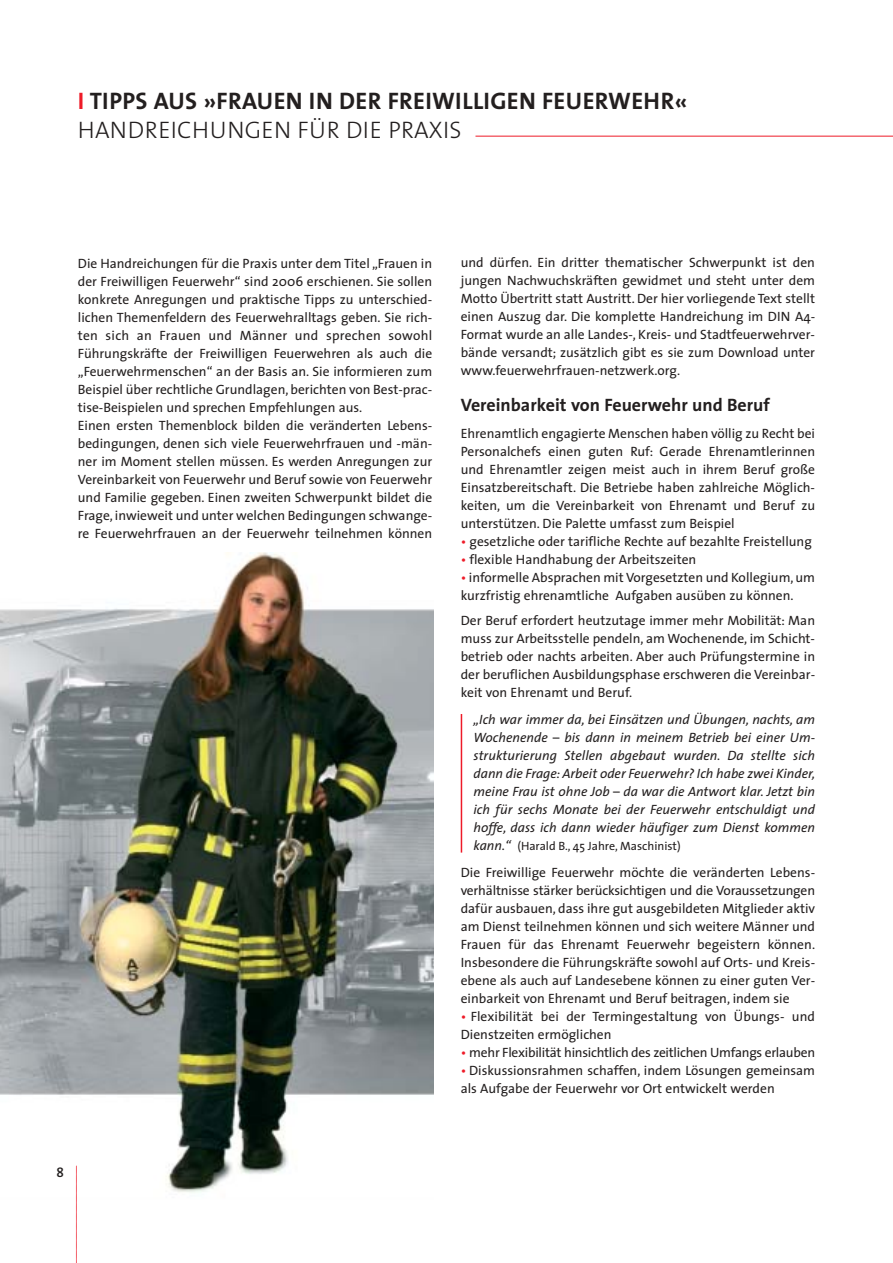
<style>
.page{position:relative;width:893px;height:1263px;background:#fff}
.page>*{position:absolute;margin:0;border:0;box-sizing:border-box;transform-origin:0 0}
.t1{font:700 24px/28.5px "The Sans";letter-spacing:.01em;color:#231f1f}
.t2{font:700 18px "The Sans";color:#231f1f}
.t3{font:13.5px/18px "The Sans";color:#231f1f}
.t4{font:italic 13.5px/18px "The Sans";color:#231f1f;text-align:justify}
.t5{font:13.5px "The Sans";letter-spacing:-.02em;color:#231f1f}
.t6{font:600 13.5px "The Sans";color:#231f1f}
.t7{font:12px "The Sans";color:#231f1f}
.s1{color:#ee1b28}
.s2{font-weight:300}
.s3{font-style:italic;font-size:13.5px}
</style>
<div class="page">
<img style="left:0;top:553px;width:433px;height:646px">
<hr style="left:460px;top:714px;width:2px;height:139px;background:#ee1b28">
<svg style="left:76px;top:1165px;width:1px;height:98px"></svg>
<hr style="left:475px;top:136px;width:417px;height:1px;background:#ee1b28">
<h1 class="t1" style="left:78px;top:89px;width:611px"><span class="s1">I</span> TIPPS AUS »FRAUEN IN DER FREIWILLIGEN FEUERWEHR«<br><span class="s2">HANDREICHUNGEN FÜR DIE PRAXIS</span></h1>
<p class="t3" style="left:78px;top:256px;width:356px">Die Handreichungen für die Praxis unter dem Titel „Frauen in der Freiwilligen Feuerwehr“ sind 2006 erschienen. Sie sollen konkrete Anregungen und praktische Tipps zu unterschied&shy;lichen Themenfeldern des Feuerwehralltags geben. Sie rich&shy;ten sich an Frauen und Männer und sprechen sowohl Führungskräfte der Freiwilligen Feuerwehren als auch die „Feuerwehrmenschen“ an der Basis an. Sie informieren zum Beispiel über rechtliche Grundlagen, berichten von Best-prac&shy;tise-Beispielen und sprechen Empfehlungen aus.<br>Einen ersten Themenblock bilden die veränderten Lebens&shy;bedingungen, denen sich viele Feuerwehrfrauen und -män&shy;ner im Moment stellen müssen. Es werden Anregungen zur Vereinbarkeit von Feuerwehr und Beruf sowie von Feuerwehr und Familie gegeben. Einen zweiten Schwerpunkt bildet die Frage, inwieweit und unter welchen Bedingungen schwange&shy;re Feuerwehrfrauen an der Feuerwehr teilnehmen können</p>
<p class="t3" style="left:461px;top:255px;width:356px;text-align:justify">und dürfen. Ein dritter thematischer Schwerpunkt ist den jungen Nachwuchskräften gewidmet und steht unter dem Motto Übertritt statt Austritt. Der hier vorliegende Text stellt einen Auszug dar. Die komplette Handreichung im DIN A4- Format wurde an alle Landes-, Kreis- und Stadtfeuerwehrver&shy;bände versandt; zusätzlich gibt es sie zum Download unter www.feuerwehrfrauen-netzwerk.org.</p>
<h2 class="t2" style="left:461px;top:398px;width:310px">Vereinbarkeit von Feuerwehr und Beruf</h2>
<p class="t3" style="left:461px;top:426px;width:356px;text-align:justify">Ehrenamtlich engagierte Menschen haben völlig zu Recht bei Personalchefs einen guten Ruf: Gerade Ehrenamtlerinnen und Ehrenamtler zeigen meist auch in ihrem Beruf große Einsatzbereitschaft. Die Betriebe haben zahlreiche Möglich&shy;keiten, um die Vereinbarkeit von Ehrenamt und Beruf zu unterstützen. Die Palette umfasst zum Beispiel</p>
<p class="t3" style="left:461px;top:534px;width:352px"><span class="s1">•</span> gesetzliche oder tarifliche Rechte auf bezahlte Freistellung</p>
<p class="t3" style="left:461px;top:552px;width:237px"><span class="s1">•</span> flexible Handhabung der Arbeitszeiten</p>
<p class="t3" style="left:461px;top:570px;width:356px"><span class="s1">•</span> informelle Absprachen mit Vorgesetzten und Kollegium, um kurzfristig ehrenamtliche Aufgaben ausüben zu können.</p>
<p class="t3" style="left:461px;top:613px;width:356px;text-align:justify">Der Beruf erfordert heutzutage immer mehr Mobilität: Man muss zur Arbeitsstelle pendeln, am Wochenende, im Schicht&shy;betrieb oder nachts arbeiten. Aber auch Prüfungstermine in der beruflichen Ausbildungsphase erschweren die Vereinbar&shy;keit von Ehrenamt und Beruf.</p>
<p class="t4" style="left:473px;top:712px;width:343px">„Ich war immer da, bei Einsätzen und Übungen, nachts, am Wochenende – bis dann in meinem Betrieb bei einer Um&shy;strukturierung Stellen abgebaut wurden. Da stellte sich dann die Frage: Arbeit oder Feuerwehr? Ich habe zwei Kinder, meine Frau ist ohne Job – da war die Antwort klar. Jetzt bin ich für sechs Monate bei der Feuerwehr entschuldigt und hoffe, dass ich dann wieder häufiger zum Dienst kommen</p>
<p class="t7" style="left:473px;top:842px;width:209px"><span class="s3">kann.“</span> (Harald B., 45 Jahre, Maschinist)</p>
<p class="t3" style="left:461px;top:865px;width:356px;text-align:justify">Die Freiwillige Feuerwehr möchte die veränderten Lebens&shy;verhältnisse stärker berücksichtigen und die Voraussetzungen dafür ausbauen, dass ihre gut ausgebildeten Mitglieder aktiv am Dienst teilnehmen können und sich weitere Männer und Frauen für das Ehrenamt Feuerwehr begeistern können.<br>Insbesondere die Führungskräfte sowohl auf Orts- und Kreis&shy;ebene als auch auf Landesebene können zu einer guten Ver&shy;einbarkeit von Ehrenamt und Beruf beitragen, indem sie</p>
<p class="t3" style="left:461px;top:1009px;width:356px"><span class="s1">•</span> Flexibilität bei der Termingestaltung von Übungs- und<br>Dienstzeiten ermöglichen</p>
<p class="t5" style="left:461px;top:1048px;width:356px"><span class="s1">•</span> mehr Flexibilität hinsichtlich des zeitlichen Umfangs erlauben</p>
<p class="t3" style="left:461px;top:1063px;width:356px"><span class="s1">•</span> Diskussionsrahmen schaffen, indem Lösungen gemeinsam als Aufgabe der Feuerwehr vor Ort entwickelt werden</p>
<p class="t6" style="left:57px;top:1167px;width:9px">8</p>
</div>
